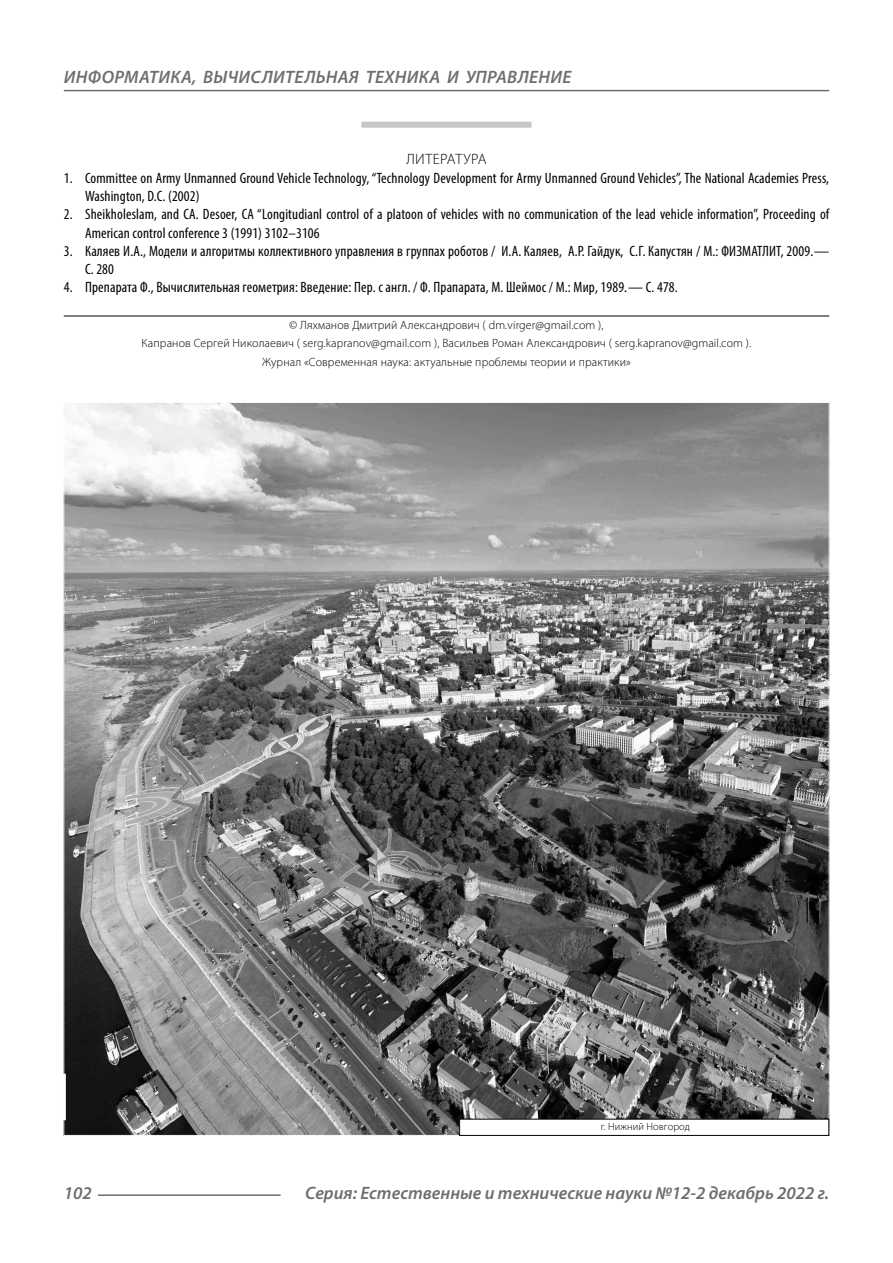
<style>
.page{position:relative;width:893px;height:1263px;background:#fff}
.page>*{position:absolute;margin:0;border:0;box-sizing:border-box;transform-origin:0 0}
.t1{font:italic 600 18px "Myriad Pro";color:#6e6e6e}
.t2{font:condensed 15px/18.3px "Myriad Pro";letter-spacing:.01em;color:#000}
.Literature{font:300 15px "Myriad Pro";letter-spacing:.03em;color:#000}
.Copy{font:300 12px/18.3px "Myriad Pro";letter-spacing:.01em;color:#000;text-align:center}
.Author-doc{font:300 10.5px "Myriad Pro";letter-spacing:.01em;color:#000}
</style>
<div class="page">
<div style="left:361px;top:122px;width:170px;height:6px;background:#c7c7c7"></div>
<hr style="left:64px;top:316px;width:765px;height:1px;background:#000">
<img style="left:65px;top:404px;width:763px;height:730px">
<div style="left:460px;top:1119px;width:369px;height:16px;background:#fff"></div>
<div style="left:459px;top:1119px;width:370px;height:17px;border:1px solid #000"></div>
<hr style="left:98px;top:1194px;width:183px;height:2px;background:#6e6e6e">
<hr style="left:64px;top:90px;width:765px;height:1px;background:#6e6e6e">
<p class="t1" style="left:64px;top:66px;width:25px">Информатика</p>
<p class="t1" style="left:192px;top:66px;width:59px">, вычислител</p>
<p class="t1" style="left:316px;top:66px;width:23px">ьная</p>
<p class="t1" style="left:366px;top:66px;width:12px">техника</p>
<p class="t1" style="left:447px;top:66px;width:41px">и управление</p>
<p class="Literature" style="left:406px;top:150px;width:82px">ЛИТЕРАТУРА</p>
<p class="t2" style="left:85px;top:168px;width:746px;text-indent:-21px">1. Committee on Army Unmanned Ground Vehicle Technology, “Technology Development for Army Unmanned Ground Vehicles”, The National Academies Press,<br>Washington, D.C. (2002)</p>
<p class="t2" style="left:85px;top:205px;width:746px;text-indent:-21px">2. Sheikholeslam, and CA. Desoer, CA “Longitudianl control of a platoon of vehicles with no communication of the lead vehicle information”, Proceeding of<br>American control conference 3 (1991) 3102–3106</p>
<p class="t2" style="left:85px;top:242px;width:746px;text-indent:-21px">3. Каляев И.А., Модели и алгоритмы коллективного управления в группах роботов / И.А. Каляев, А.Р. Гайдук, С.Г. Капустян / М.: ФИЗМАТЛИТ, 2009.—<br>С. 280</p>
<p class="t2" style="left:64px;top:278px;width:615px">4. Препарата Ф., Вычислительная геометрия: Введение: Пер. с англ. / Ф. Прапарата, М. Шеймос / М.: Мир, 1989.— С. 478.</p>
<p class="Copy" style="left:142px;top:316px;width:611px">© Ляхманов Дмитрий Александрович ( dm.virger@gmail.com ),<br>Капранов Сергей Николаевич ( serg.kapranov@gmail.com ), Васильев Роман Александрович ( serg.kapranov@gmail.com ).<br>Журнал «Современная наука: актуальные проблемы теории и практики»</p>
<p class="Author-doc" style="left:601px;top:1120px;width:91px">г. Нижний Новгород</p>
<p class="t1" style="left:64px;top:1182px;width:30px">102</p>
<p class="t1" style="left:305px;top:1182px;width:525px">Серия: Естественные и технические науки №12-2 декабрь 2022 г.</p>
</div>
